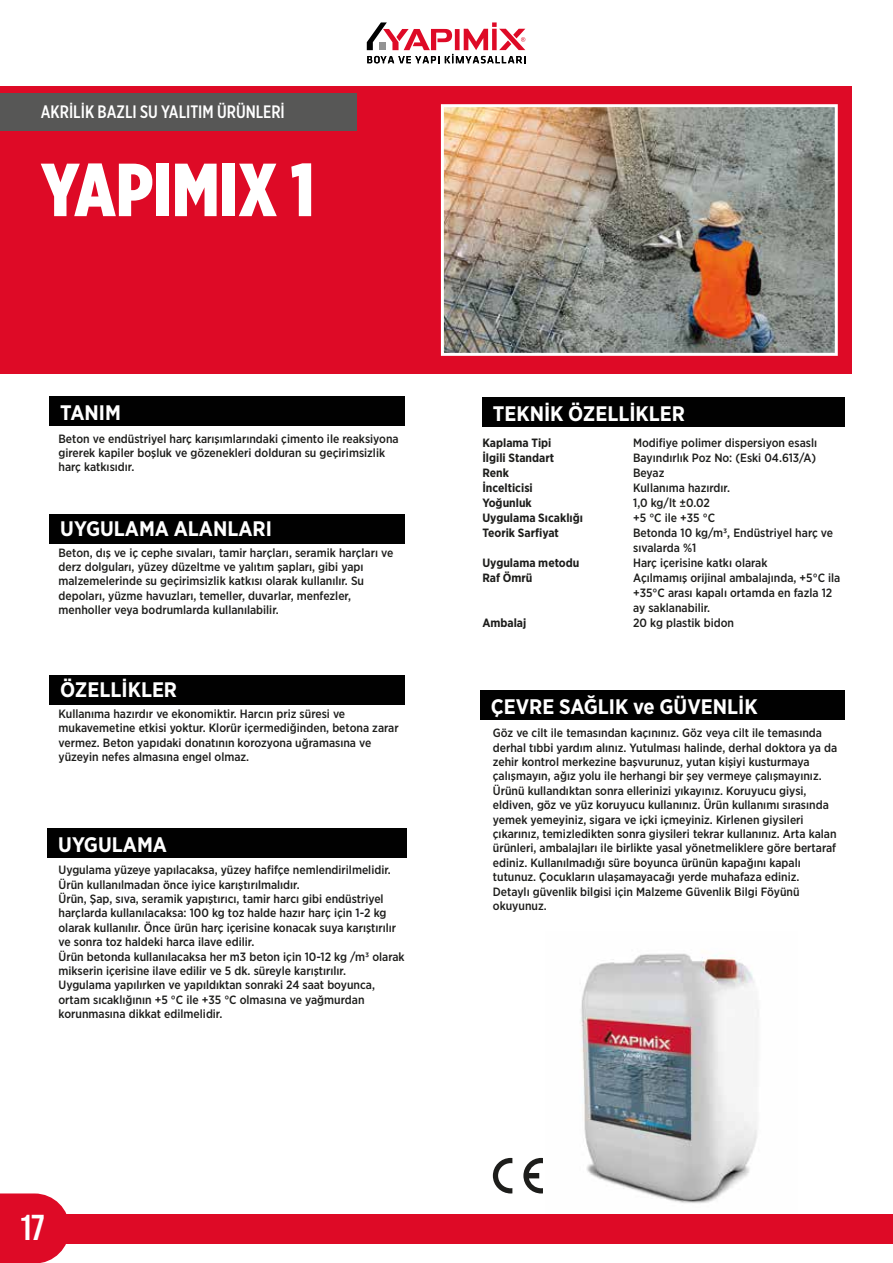
<style>
.page{position:relative;width:893px;height:1263px;background:#fff}
.page>*{position:absolute;margin:0;border:0;box-sizing:border-box;transform-origin:0 0}
.t1{font:900 75px "Gotham X Narrow";color:#fff}
.t2{font:700 36px "Bebas Neue Pro";color:#fff}
.t3{font:700 21px "Gotham Narrow";color:#fff}
.t4{font:500 18px "Gotham X Narrow";color:#fff}
.t5{font:500 12px/14.4px "Gotham Narrow";color:#1d1d1b}
.t6{font:700 12px/15px "Gotham Narrow";color:#1d1d1b}
</style>
<div class="page">
<div style="left:0;top:1214px;width:893px;height:29px;background:#de0a26"></div>
<svg style="left:0;top:1193px;width:70px;height:70px"></svg>
<svg style="left:367px;top:22px;width:158px;height:41px"></svg>
<div style="left:0;top:86px;width:852px;height:288px;background:#de0a26"></div>
<img style="left:445px;top:108px;width:389px;height:244px">
<div style="left:441px;top:104px;width:397px;height:252px;border:3px solid #fff"></div>
<div style="left:0;top:93px;width:357px;height:37px;background:#575756"></div>
<div style="left:480px;top:690px;width:365px;height:30px;background:#010101"></div>
<div style="left:482px;top:397px;width:363px;height:30px;background:#010101"></div>
<div style="left:50px;top:397px;width:355px;height:29px;background:#010101"></div>
<div style="left:48px;top:828px;width:359px;height:30px;background:#010101"></div>
<div style="left:50px;top:514px;width:355px;height:30px;background:#010101"></div>
<div style="left:50px;top:675px;width:355px;height:30px;background:#010101"></div>
<img style="left:581px;top:953px;width:178px;height:251px">
<svg style="left:493px;top:1158px;width:19px;height:35px"></svg>
<svg style="left:523px;top:1158px;width:20px;height:35px"></svg>
<h3 class="t4" style="left:41px;top:101px;width:246px">AKRİLİK BAZLI SU YALITIM ÜRÜNLERİ</h3>
<h1 class="t1" style="left:41px;top:143px;width:275px">YAPIMIX 1</h1>
<h3 class="t3" style="left:60px;top:399px;width:62px">TANIM</h3>
<p class="t5" style="left:59px;top:431px;width:342px">Beton ve endüstriyel harç karışımlarındaki çimento ile reaksiyona girerek kapiler boşluk ve gözenekleri dolduran su geçirimsizlik harç katkısıdır.</p>
<h3 class="t3" style="left:60px;top:515px;width:213px">UYGULAMA ALANLARI</h3>
<p class="t5" style="left:59px;top:545px;width:336px">Beton, dış ve iç cephe sıvaları, tamir harçları, seramik harçları ve derz dolguları, yüzey düzeltme ve yalıtım şapları, gibi yapı malzemelerinde su geçirimsizlik katkısı olarak kullanılır. Su depoları, yüzme havuzları, temeller, duvarlar, menfezler, menholler veya bodrumlarda kullanılabilir.</p>
<h3 class="t3" style="left:60px;top:676px;width:118px">ÖZELLİKLER</h3>
<p class="t5" style="left:59px;top:706px;width:342px">Kullanıma hazırdır ve ekonomiktir. Harcın priz süresi ve mukavemetine etkisi yoktur. Klorür içermediğinden, betona zarar vermez. Beton yapıdaki donatının korozyona uğramasına ve yüzeyin nefes almasına engel olmaz.</p>
<h3 class="t3" style="left:58px;top:831px;width:110px">UYGULAMA</h3>
<p class="t5" style="left:59px;top:863px;width:348px">Uygulama yüzeye yapılacaksa, yüzey hafifçe nemlendirilmelidir.<br>Ürün kullanılmadan önce iyice karıştırılmalıdır.<br>Ürün, Şap, sıva, seramik yapıştırıcı, tamir harcı gibi endüstriyel harçlarda kullanılacaksa: 100 kg toz halde hazır harç için 1-2 kg olarak kullanılır. Önce ürün harç içerisine konacak suya karıştırılır ve sonra toz haldeki harca ilave edilir.<br>Ürün betonda kullanılacaksa her m3 beton için 10-12 kg /m3 olarak mikserin içerisine ilave edilir ve 5 dk. süreyle karıştırılır.<br>Uygulama yapılırken ve yapıldıktan sonraki 24 saat boyunca, ortam sıcaklığının +5 °C ile +35 °C olmasına ve yağmurdan korunmasına dikkat edilmelidir.</p>
<h3 class="t3" style="left:493px;top:400px;width:194px">TEKNİK ÖZELLİKLER</h3>
<p class="t6" style="left:482px;top:435px;width:102px">Kaplama Tipi<br>İlgili Standart<br>Renk<br>İncelticisi<br>Yoğunluk<br>Uygulama Sıcaklığı<br>Teorik Sarfiyat</p>
<p class="t6" style="left:482px;top:555px;width:99px">Uygulama metodu<br>Raf Ömrü</p>
<p class="t6" style="left:482px;top:615px;width:45px">Ambalaj</p>
<p class="t5" style="left:633px;top:435px;width:209px;line-height:15px">Modifiye polimer dispersiyon esaslı<br>Bayındırlık Poz No: (Eski 04.613/A)<br>Beyaz<br>Kullanıma hazırdır.<br>1,0 kg/lt ±0.02<br>+5 °C ile +35 °C<br>Betonda 10 kg/m3, Endüstriyel harç ve sıvalarda %1<br>Harç içerisine katkı olarak<br>Açılmamış orijinal ambalajında, +5°C ila +35°C arası kapalı ortamda en fazla 12 ay saklanabilir.<br>20 kg plastik bidon</p>
<h3 class="t3" style="left:491px;top:693px;width:268px">ÇEVRE SAĞLIK ve GÜVENLİK</h3>
<p class="t5" style="left:493px;top:726px;width:346px">Göz ve cilt ile temasından kaçınınız. Göz veya cilt ile temasında derhal tıbbi yardım alınız. Yutulması halinde, derhal doktora ya da zehir kontrol merkezine başvurunuz, yutan kişiyi kusturmaya çalışmayın, ağız yolu ile herhangi bir şey vermeye çalışmayınız.<br>Ürünü kullandıktan sonra ellerinizi yıkayınız. Koruyucu giysi, eldiven, göz ve yüz koruyucu kullanınız. Ürün kullanımı sırasında yemek yemeyiniz, sigara ve içki içmeyiniz. Kirlenen giysileri çıkarınız, temizledikten sonra giysileri tekrar kullanınız. Arta kalan ürünleri, ambalajları ile birlikte yasal yönetmeliklere göre bertaraf ediniz. Kullanılmadığı süre boyunca ürünün kapağını kapalı tutunuz. Çocukların ulaşamayacağı yerde muhafaza ediniz.<br>Detaylı güvenlik bilgisi için Malzeme Güvenlik Bilgi Föyünü okuyunuz.</p>
<h2 class="t2" style="left:21px;top:1207px;width:25px">17</h2>
</div>
